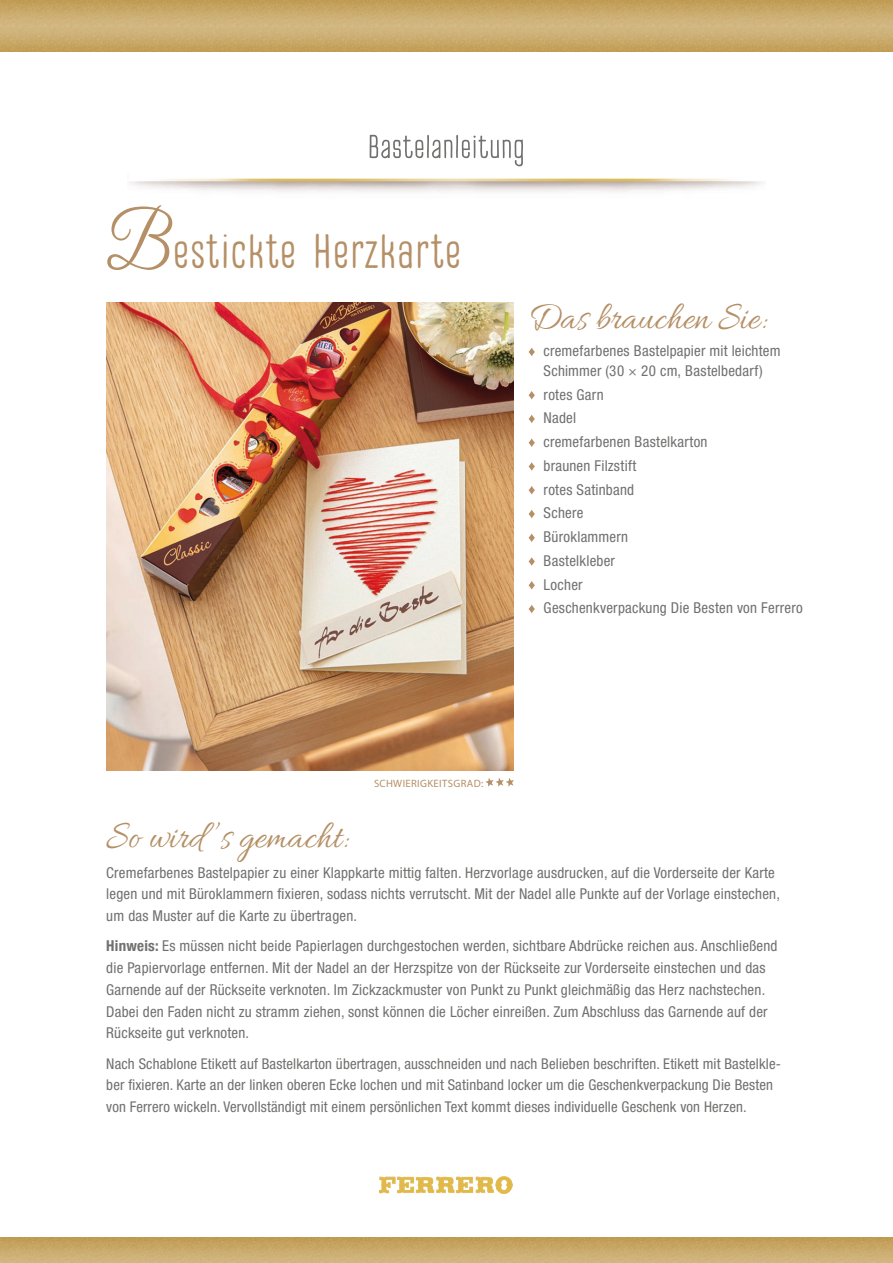
<style>
.page{position:relative;width:893px;height:1263px;background:#fff}
.page>*{position:absolute;margin:0;border:0;box-sizing:border-box;transform-origin:0 0}
.t1{font:78.75px "Good Vibrations Script";color:#b58f65;scale:.77 1}
.Absatzformat_1{font:51px "Allura Script";color:#b58f65;scale:.9 1}
.t2{font:48px "Frykas";color:#b58f65}
.t3{font:condensed 15px/21.8px "Helvetica Neue LT Pro";letter-spacing:.015em;color:#70706f}
.t4{font:condensed 14.85px/21.8px "Helvetica Neue LT Pro";letter-spacing:.01em;color:#70706f}
.t5{font:10.65px "Myriad Pro";letter-spacing:.035em;color:#b58f65}
.s1{font-family:"Helvetica Neue";font-weight:700}
</style>
<div class="page">
<img style="left:0;top:1237px;width:497px;height:26px">
<img style="left:497px;top:1237px;width:396px;height:26px">
<img style="left:0;top:0;width:497px;height:51px">
<img style="left:497px;top:0;width:396px;height:51px">
<img style="left:106px;top:303px;width:408px;height:467px">
<img style="left:379px;top:1176px;width:135px;height:18px">
<svg style="left:529px;top:348px;width:6px;height:8px"></svg>
<svg style="left:529px;top:391px;width:6px;height:8px"></svg>
<svg style="left:529px;top:415px;width:6px;height:8px"></svg>
<svg style="left:529px;top:438px;width:6px;height:9px"></svg>
<svg style="left:529px;top:462px;width:6px;height:9px"></svg>
<svg style="left:529px;top:486px;width:6px;height:8px"></svg>
<svg style="left:529px;top:510px;width:6px;height:8px"></svg>
<svg style="left:529px;top:533px;width:6px;height:9px"></svg>
<svg style="left:529px;top:557px;width:6px;height:9px"></svg>
<svg style="left:529px;top:581px;width:6px;height:8px"></svg>
<svg style="left:529px;top:605px;width:6px;height:8px"></svg>
<svg style="left:485px;top:778px;width:29px;height:9px"></svg>
<img style="left:130px;top:178px;width:633px;height:14px">
<svg style="left:370px;top:135px;width:153px;height:31px"></svg>
<p class="t1" style="left:107px;top:188px;width:85px">B</p>
<p class="t2" style="left:173px;top:223px;width:291px">estickte Herzkarte</p>
<p class="Absatzformat_1" style="left:529px;top:290px;width:265px">Das brauchen Sie:</p>
<p class="t3" style="left:544px;top:341px;width:239px;line-height:19.5px">cremefarbenes Bastelpapier mit leichtem<br>Schimmer (30 × 20 cm, Bastelbedarf)</p>
<p class="t3" style="left:544px;top:383px;width:62px">rotes Garn</p>
<p class="t3" style="left:544px;top:407px;width:34px">Nadel</p>
<p class="t3" style="left:544px;top:431px;width:166px">cremefarbenen Bastelkarton</p>
<p class="t3" style="left:544px;top:454px;width:94px">braunen Filzstift</p>
<p class="t3" style="left:544px;top:478px;width:92px">rotes Satinband</p>
<p class="t3" style="left:544px;top:502px;width:41px">Schere</p>
<p class="t3" style="left:544px;top:526px;width:86px">Büroklammern</p>
<p class="t3" style="left:544px;top:549px;width:73px">Bastelkleber</p>
<p class="t3" style="left:544px;top:573px;width:41px">Locher</p>
<p class="t3" style="left:544px;top:597px;width:261px">Geschenkverpackung Die Besten von Ferrero</p>
<p class="t5" style="left:374px;top:776px;width:111px">SCHWIERIGKEITSGRAD:</p>
<p class="Absatzformat_1" style="left:106px;top:809px;width:269px">So wird ’s gemacht:</p>
<p class="t3" style="left:106px;top:861px;width:675px">Cremefarbenes Bastelpapier zu einer Klappkarte mittig falten. Herzvorlage ausdrucken, auf die Vorderseite der Karte legen und mit Büroklammern fixieren, sodass nichts verrutscht. Mit der Nadel alle Punkte auf der Vorlage einstechen, um das Muster auf die Karte zu übertragen.</p>
<p class="t3" style="left:106px;top:935px;width:673px"><span class="s1">Hinweis:</span> Es müssen nicht beide Papierlagen durchgestochen werden, sichtbare Abdrücke reichen aus. Anschließend die Papiervorlage entfernen. Mit der Nadel an der Herzspitze von der Rückseite zur Vorderseite einstechen und das Garnende auf der Rückseite verknoten. Im Zickzackmuster von Punkt zu Punkt gleichmäßig das Herz nachstechen.<br>Dabei den Faden nicht zu stramm ziehen, sonst können die Löcher einreißen. Zum Abschluss das Garnende auf der Rückseite gut verknoten.</p>
<p class="t4" style="left:106px;top:1052px;width:676px">Nach Schablone Etikett auf Bastelkarton übertragen, ausschneiden und nach Belieben beschriften. Etikett mit Bastelkle&shy;ber fixieren. Karte an der linken oberen Ecke lochen und mit Satinband locker um die Geschenkverpackung Die Besten von Ferrero wickeln. Vervollständigt mit einem persönlichen Text kommt dieses individuelle Geschenk von Herzen.</p>
</div>
